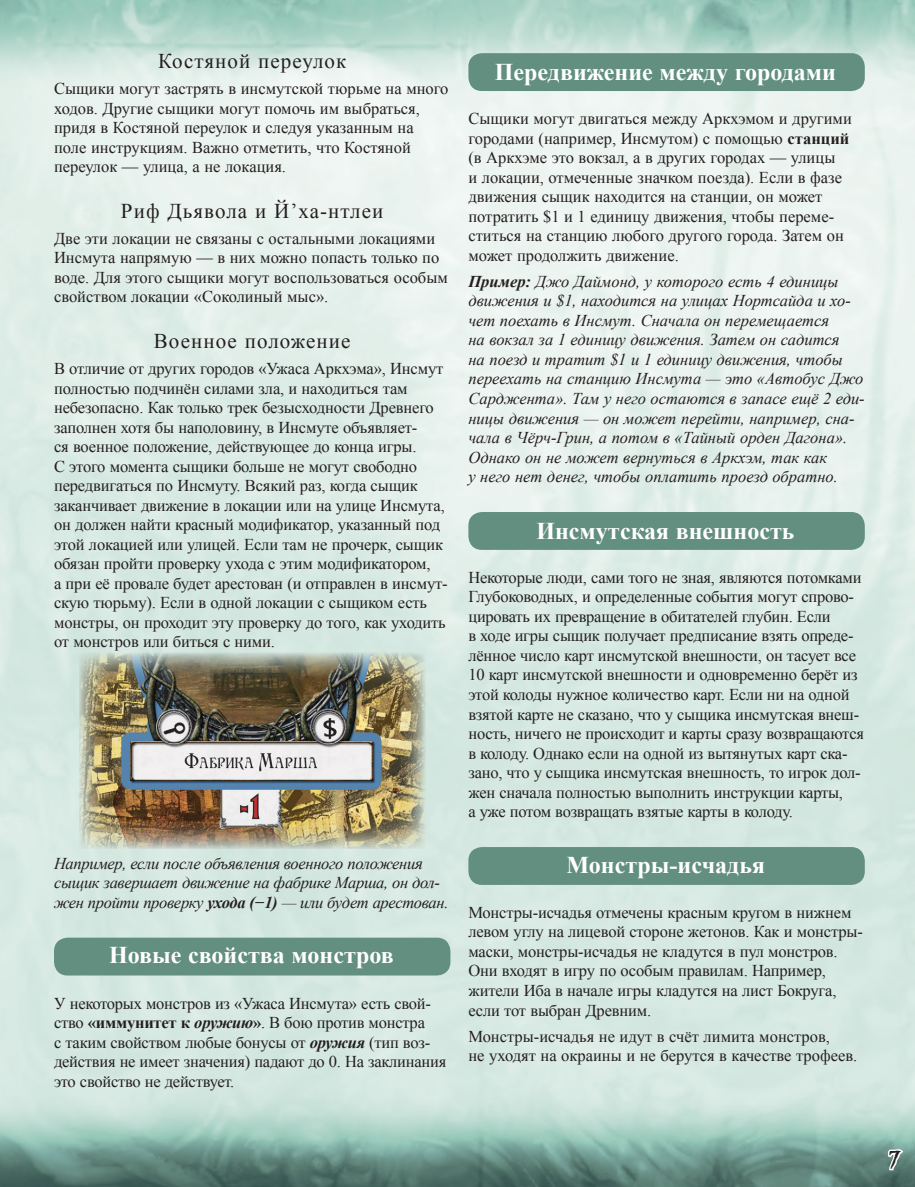
<style>
.page{position:relative;width:915px;height:1187px;background:#fff}
.page>*{position:absolute;margin:0;border:0;box-sizing:border-box;transform-origin:0 0}
.t1{font:700 24px "Times New Roman";color:#fff}
.t2{font:24px "Ugly Qua";color:#241f1f}
.t3{font:21px "Times New Roman";letter-spacing:.05em;color:#241f1f}
.t4{font:16.5px/19.5px "Times New Roman";letter-spacing:-.01em;color:#241f1f}
.t5{font:italic 16.5px/19.5px "Times New Roman";color:#241f1f}
.t6{font:italic 16.5px/19.5px "Times New Roman";letter-spacing:-.02em;color:#241f1f}
.s1{font-weight:700}
.s2{font-weight:700;font-style:italic}
</style>
<div class="page">
<img style="left:0;top:0;width:914px;height:1186px">
<svg style="left:886px;top:1126px;width:18px;height:60px"></svg>
<div style="left:54px;top:937px;width:396px;height:38px;background:#628f80;border-radius:14px"></div>
<div style="left:468px;top:53px;width:396px;height:38px;background:#628f80;border-radius:14px"></div>
<div style="left:468px;top:512px;width:396px;height:38px;background:#628f80;border-radius:14px"></div>
<div style="left:468px;top:847px;width:396px;height:37px;background:#628f80;border-radius:14px"></div>
<img style="left:79px;top:652px;width:346px;height:196px">
<p class="t3" style="left:158px;top:47px;width:190px">Костяной переулок</p>
<p class="t4" style="left:54px;top:78px;width:396px">Сыщики могут застрять в инсмутской тюрьме на много ходов. Другие сыщики могут помочь им выбраться, придя в Костяной переулок и следуя указанным на поле инструкциям. Важно отметить, что Костяной переулок — улица, а не локация.</p>
<p class="t3" style="left:121px;top:196px;width:264px">Риф Дьявола и Й’ха-нтлеи</p>
<p class="t4" style="left:54px;top:228px;width:395px">Две эти локации не связаны с остальными локациями Инсмута напрямую — в них можно попасть только по воде. Для этого сыщики могут воспользоваться особым свойством локации «Соколиный мыс».</p>
<p class="t3" style="left:154px;top:326px;width:198px">Военное положение</p>
<p class="t4" style="left:54px;top:358px;width:395px">В отличие от других городов «Ужаса Аркхэма», Инсмут полностью подчинён силами зла, и находиться там небезопасно. Как только трек безысходности Древнего заполнен хотя бы наполовину, в Инсмуте объявляет-<br>ся военное положение, действующее до конца игры.<br>С этого момента сыщики больше не могут свободно передвигаться по Инсмуту. Всякий раз, когда сыщик заканчивает движение в локации или на улице Инсмута, он должен найти красный модификатор, указанный под этой локацией или улицей. Если там не прочерк, сыщик обязан пройти проверку ухода с этим модификатором,<br>а при её провале будет арестован (и отправлен в инсмут&shy;скую тюрьму). Если в одной локации с сыщиком есть монстры, он проходит эту проверку до того, как уходить от монстров или биться с ними.</p>
<p class="t6" style="left:54px;top:852px;width:396px">Например, если после объявления военного положения сыщик завершает движение на фабрике Марша, он дол&shy;жен пройти проверку <span class="s1">ухода (−1)</span> — или будет арестован.</p>
<h1 class="t1" style="left:109px;top:938px;width:286px">Новые свойства монстров</h1>
<p class="t4" style="left:54px;top:992px;width:393px">У некоторых монстров из «Ужаса Инсмута» есть свой&shy;ство <span class="s1">«иммунитет к</span> <span class="s2">оружию</span><span class="s1">»</span>. В бою против монстра<br>с таким свойством любые бонусы от <span class="s2">оружия</span> (тип воз&shy;действия не имеет значения) падают до 0. На заклинания это свойство не действует.</p>
<h1 class="t1" style="left:494px;top:56px;width:342px">Передвижение между городами</h1>
<p class="t4" style="left:468px;top:108px;width:385px">Сыщики могут двигаться между Аркхэмом и другими городами (например, Инсмутом) с помощью <span class="s1">станций </span>(в Аркхэме это вокзал, а в других городах — улицы<br>и локации, отмеченные значком поезда). Если в фазе движения сыщик находится на станции, он может потратить $1 и 1 единицу движения, чтобы переме&shy;ститься на станцию любого другого города. Затем он может продолжить движение.</p>
<p class="t5" style="left:468px;top:271px;width:398px"><span class="s1">Пример:</span> Джо Даймонд, у которого есть 4 единицы движения и $1, находится на улицах Нортсайда и хо&shy;чет поехать в Инсмут. Сначала он перемещается<br>на вокзал за 1 единицу движения. Затем он садится<br>на поезд и тратит $1 и 1 единицу движения, чтобы переехать на станцию Инсмута — это «Автобус Джо Сарджента». Там у него остаются в запасе ещё 2 еди&shy;ницы движения — он может перейти, например, сна&shy;чала в Чёрч-Грин, а потом в «Тайный орден Дагона».<br>Однако он не может вернуться в Аркхэм, так как<br>у него нет денег, чтобы оплатить проезд обратно.</p>
<h1 class="t1" style="left:536px;top:514px;width:259px">Инсмутская внешность</h1>
<p class="t4" style="left:468px;top:567px;width:397px">Некоторые люди, сами того не зная, являются потомками Глубоководных, и определенные события могут спрово&shy;цировать их превращение в обитателей глубин. Если<br>в ходе игры сыщик получает предписание взять опреде&shy;лённое число карт инсмутской внешности, он тасует все 10 карт инсмутской внешности и одновременно берёт из этой колоды нужное количество карт. Если ни на одной взятой карте не сказано, что у сыщика инсмутская внеш&shy;ность, ничего не происходит и карты сразу возвращаются в колоду. Однако если на одной из вытянутых карт ска&shy;зано, что у сыщика инсмутская внешность, то игрок дол&shy;жен сначала полностью выполнить инструкции карты,<br>а уже потом возвращать взятые карты в колоду.</p>
<h1 class="t1" style="left:566px;top:848px;width:200px">Монстры-исчадья</h1>
<p class="t4" style="left:468px;top:902px;width:396px">Монстры-исчадья отмечены красным кругом в нижнем левом углу на лицевой стороне жетонов. Как и монстры&shy;маски, монстры-исчадья не кладутся в пул монстров.<br>Они входят в игру по особым правилам. Например, жители Иба в начале игры кладутся на лист Бокруга, если тот выбран Древним.</p>
<p class="t4" style="left:468px;top:1026px;width:390px">Монстры-исчадья не идут в счёт лимита монстров,<br>не уходят на окраины и не берутся в качестве трофеев.</p>
<h1 class="t2" style="left:888px;top:1134px;width:14px">7</h1>
</div>
